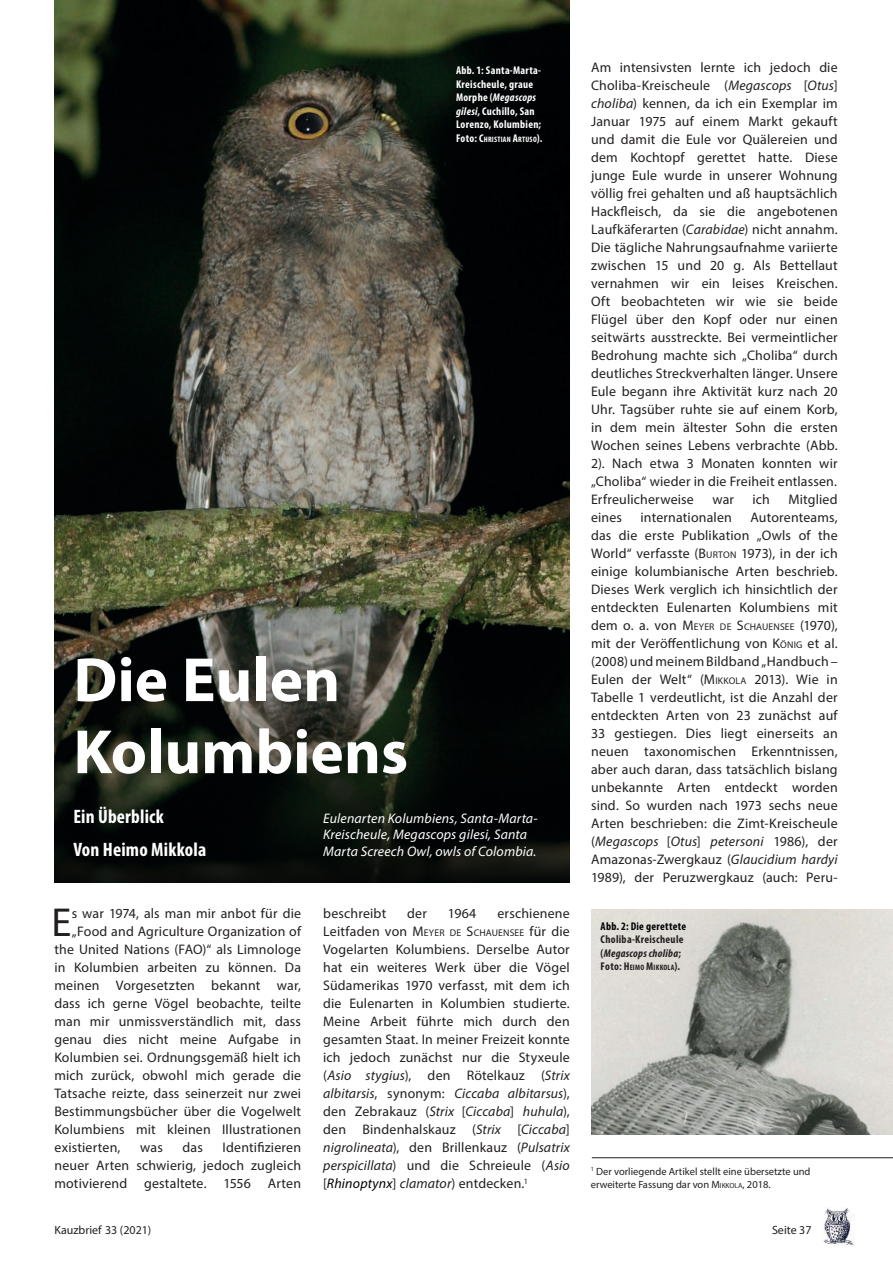
<style>
.page{position:relative;width:893px;height:1263px;background:#fff}
.page>*{position:absolute;margin:0;border:0;box-sizing:border-box;transform-origin:0 0}
.t1{font:700 63px/72px "Myriad Pro";color:#fff}
.t2{font:40.65px "Myriad Pro";color:#231f20}
.t3{font:700 condensed 19.5px/33px "Myriad Pro";letter-spacing:.01em;color:#fff}
.t4{font:13.8px/18px "Myriad Pro";letter-spacing:.015em;color:#231f20;text-align:justify}
.t5{font:italic 13.8px/16.5px "Myriad Pro";letter-spacing:.01em;color:#fff}
.t6{font:12px "Myriad Pro";color:#231f20}
.t7{font:700 condensed 11.25px/13.5px "Myriad Pro";letter-spacing:.025em;color:#fff}
.t8{font:700 condensed 11.25px/13.5px "Myriad Pro";letter-spacing:.03em;color:#231f20}
.t9{font:700 condensed 11.25px "Myriad Pro";letter-spacing:.03em;color:#000001}
.t10{font:10.5px/13.5px "Myriad Pro";color:#231f20}
.t11{font:700 condensed 7.8px "Myriad Pro";letter-spacing:.03em;color:#fff}
.t12{font:700 condensed 7.8px "Myriad Pro";letter-spacing:.03em;color:#231f20}
.s1{font-style:italic}
.s2{font-size:11.25px}
.s3{font-style:inherit}
.s4{font-size:9.75px}
.s5{font-style:italic;color:#000001}
.s6{font-size:7.35px}
</style>
<div class="page">
<img style="left:54px;top:0;width:516px;height:882px">
<img style="left:823px;top:1208px;width:31px;height:38px">
<img style="left:591px;top:910px;width:302px;height:224px">
<hr style="left:592px;top:1157px;width:301px;height:1px;background:#231f20">
<p class="t7" style="left:456px;top:63px;width:87px">Abb. 1: Santa-Marta-<br>Kreischeule, graue<br>Morphe (<span class="s1">Megascops gilesi</span>, Cuchillo, San<br>Lorenzo, Kolumbien;</p>
<p class="t11" style="left:456px;top:134px;width:88px"><span class="s2">Foto:</span> <span class="s2">C</span>HRISTIAN <span class="s2">A</span>RTUSO<span class="s2">).</span></p>
<h1 class="t1" style="left:73px;top:642px;width:336px">Die Eulen<br>Kolumbiens</h1>
<h3 class="t3" style="left:73px;top:799px;width:134px">Ein Überblick<br>Von Heimo Mikkola</h3>
<p class="t5" style="left:323px;top:810px;width:216px">Eulenarten Kolumbiens, Santa-Marta-<br>Kreischeule, Megascops gilesi, Santa<br>Marta Screech Owl, owls of Colombia.</p>
<h2 class="t2" style="left:51px;top:897px;width:21px">E</h2>
<p class="t4" style="left:72px;top:904px;width:231px">s war 1974, als man mir anbot für die</p>
<p class="t4" style="left:72px;top:922px;width:231px">„Food and Agriculture Organization of</p>
<p class="t4" style="left:54px;top:940px;width:248px">the United Nations (FAO)“ als Limnologe</p>
<p class="t4" style="left:54px;top:958px;width:248px">in Kolumbien arbeiten zu können. Da</p>
<p class="t4" style="left:54px;top:976px;width:248px">meinen Vorgesetzten bekannt war,</p>
<p class="t4" style="left:54px;top:994px;width:248px">dass ich gerne Vögel beobachte, teilte</p>
<p class="t4" style="left:54px;top:1012px;width:248px">man mir unmissverständlich mit, dass</p>
<p class="t4" style="left:54px;top:1030px;width:248px">genau dies nicht meine Aufgabe in</p>
<p class="t4" style="left:54px;top:1048px;width:248px">Kolumbien sei. Ordnungsgemäß hielt ich</p>
<p class="t4" style="left:54px;top:1066px;width:248px">mich zurück, obwohl mich gerade die</p>
<p class="t4" style="left:54px;top:1084px;width:248px">Tatsache reizte, dass seinerzeit nur zwei</p>
<p class="t4" style="left:54px;top:1102px;width:248px">Bestimmungsbücher über die Vogelwelt</p>
<p class="t4" style="left:54px;top:1120px;width:248px">Kolumbiens mit kleinen Illustrationen</p>
<p class="t4" style="left:54px;top:1138px;width:68px">existierten,</p>
<p class="t4" style="left:140px;top:1138px;width:24px">was</p>
<p class="t4" style="left:183px;top:1138px;width:22px">das</p>
<p class="t4" style="left:54px;top:1138px;width:248px;text-indent:168px">Identifizieren neuer Arten schwierig, jedoch zugleich motivierend gestaltete. 1556 Arten</p>
<p class="t4" style="left:323px;top:904px;width:248px;text-indent:174px">erschienene Leitfaden von <span class="s3">M</span><span class="s4">EYER DE</span> <span class="s3">S</span><span class="s4">CHAUENSEE</span> für die Vogelarten Kolumbiens. Derselbe Autor hat ein weiteres Werk über die Vögel Südamerikas 1970 verfasst, mit dem ich die Eulenarten in Kolumbien studierte.<br>Meine Arbeit führte mich durch den gesamten Staat. In meiner Freizeit konnte ich jedoch zunächst nur die Styxeule (<span class="s1">Asio stygius</span>), den Rötelkauz (<span class="s1">Strix albitarsis</span>, synonym: <span class="s1">Ciccaba albitarsus</span>), den Zebrakauz (<span class="s1">Strix</span> [<span class="s1">Ciccaba</span>] <span class="s1">huhula</span>), den Bindenhalskauz (<span class="s1">Strix</span> [<span class="s1">Ciccaba</span>] <span class="s1">nigrolineata</span>), den Brillenkauz (<span class="s1">Pulsatrix perspicillata</span>) und die Schreieule (<span class="s1">Asio </span>[<span class="s5">Rhinoptynx</span>] <span class="s1">clamator</span>) entdecken.<sup>1</sup></p>
<p class="t4" style="left:323px;top:904px;width:65px">beschreibt</p>
<p class="t4" style="left:407px;top:904px;width:21px">der</p>
<p class="t4" style="left:448px;top:904px;width:30px">1964</p>
<p class="t4" style="left:591px;top:58px;width:248px">Am intensivsten lernte ich jedoch die Choliba-Kreischeule (<span class="s1">Megascops</span> [<span class="s1">Otus</span>] <span class="s1">choliba</span>) kennen, da ich ein Exemplar im Januar 1975 auf einem Markt gekauft und damit die Eule vor Quälereien und dem Kochtopf gerettet hatte. Diese junge Eule wurde in unserer Wohnung völlig frei gehalten und aß hauptsächlich Hackfleisch, da sie die angebotenen Laufkäferarten (<span class="s1">Carabidae</span>) nicht annahm.<br>Die tägliche Nahrungsaufnahme variierte zwischen 15 und 20 g. Als Bettellaut vernahmen wir ein leises Kreischen.<br>Oft beobachteten wir wie sie beide Flügel über den Kopf oder nur einen seitwärts ausstreckte. Bei vermeintlicher Bedrohung machte sich „Choliba“ durch deutliches Streckverhalten länger. Unsere Eule begann ihre Aktivität kurz nach 20<br>Uhr. Tagsüber ruhte sie auf einem Korb, in dem mein ältester Sohn die ersten Wochen seines Lebens verbrachte (Abb.<br>2). Nach etwa 3 Monaten konnten wir „Choliba“ wieder in die Freiheit entlassen.<br>Erfreulicherweise</p>
<p class="t4" style="left:712px;top:490px;width:23px">war</p>
<p class="t4" style="left:752px;top:490px;width:19px">ich</p>
<p class="t4" style="left:788px;top:490px;width:51px">Mitglied</p>
<p class="t4" style="left:591px;top:508px;width:33px">eines</p>
<p class="t4" style="left:640px;top:508px;width:93px">internationalen</p>
<p class="t4" style="left:591px;top:508px;width:248px;text-indent:159px">Autorenteams, das die erste Publikation „Owls of the World“ verfasste (<span class="s3">B</span><span class="s4">URTON</span> 1973), in der ich einige kolumbianische Arten beschrieb.<br>Dieses Werk verglich ich hinsichtlich der entdeckten Eulenarten Kolumbiens mit dem o. a. von <span class="s3">M</span><span class="s4">EYER DE</span> <span class="s3">S</span><span class="s4">CHAUENSEE</span> (1970), mit der Veröffentlichung von <span class="s3">K</span><span class="s4">ÖNIG</span> et al. (2008) und meinem Bildband „Handbuch – Eulen der Welt“ (<span class="s3">M</span><span class="s4">IKKOLA</span> 2013). Wie in Tabelle 1 verdeutlicht, ist die Anzahl der entdeckten Arten von 23 zunächst auf 33 gestiegen. Dies liegt einerseits an neuen taxonomischen Erkenntnissen, aber auch daran, dass tatsächlich bislang unbekannte Arten entdeckt worden sind. So wurden nach 1973 sechs neue Arten beschrieben: die Zimt-Kreischeule (<span class="s1">Megascops</span> [<span class="s1">Otus</span>] <span class="s1">petersoni</span> 1986), der Amazonas-Zwergkauz (<span class="s1">Glaucidium hardyi </span>1989), der Peruzwergkauz (auch: Peru-</p>
<p class="t9" style="left:601px;top:919px;width:87px">Abb. 2: Die gerettete</p>
<p class="t8" style="left:601px;top:932px;width:84px">Choliba-Kreischeule (<span class="s1">Megascops choliba</span>;</p>
<p class="t12" style="left:601px;top:963px;width:81px"><span class="s2">Foto:</span> <span class="s2">H</span>EIMO <span class="s2">M</span>IKKOLA<span class="s2">).</span></p>
<p class="t10" style="left:591px;top:1164px;width:221px"><sup>1</sup> Der vorliegende Artikel stellt eine übersetzte und erweiterte Fassung dar von <span class="s3">M</span><span class="s6">IKKOLA</span><span class="s3">,</span> 2018.</p>
<p class="t6" style="left:54px;top:1222px;width:98px">Kauzbrief 33 (2021)</p>
<p class="t6" style="left:772px;top:1222px;width:41px">Seite 37</p>
</div>
